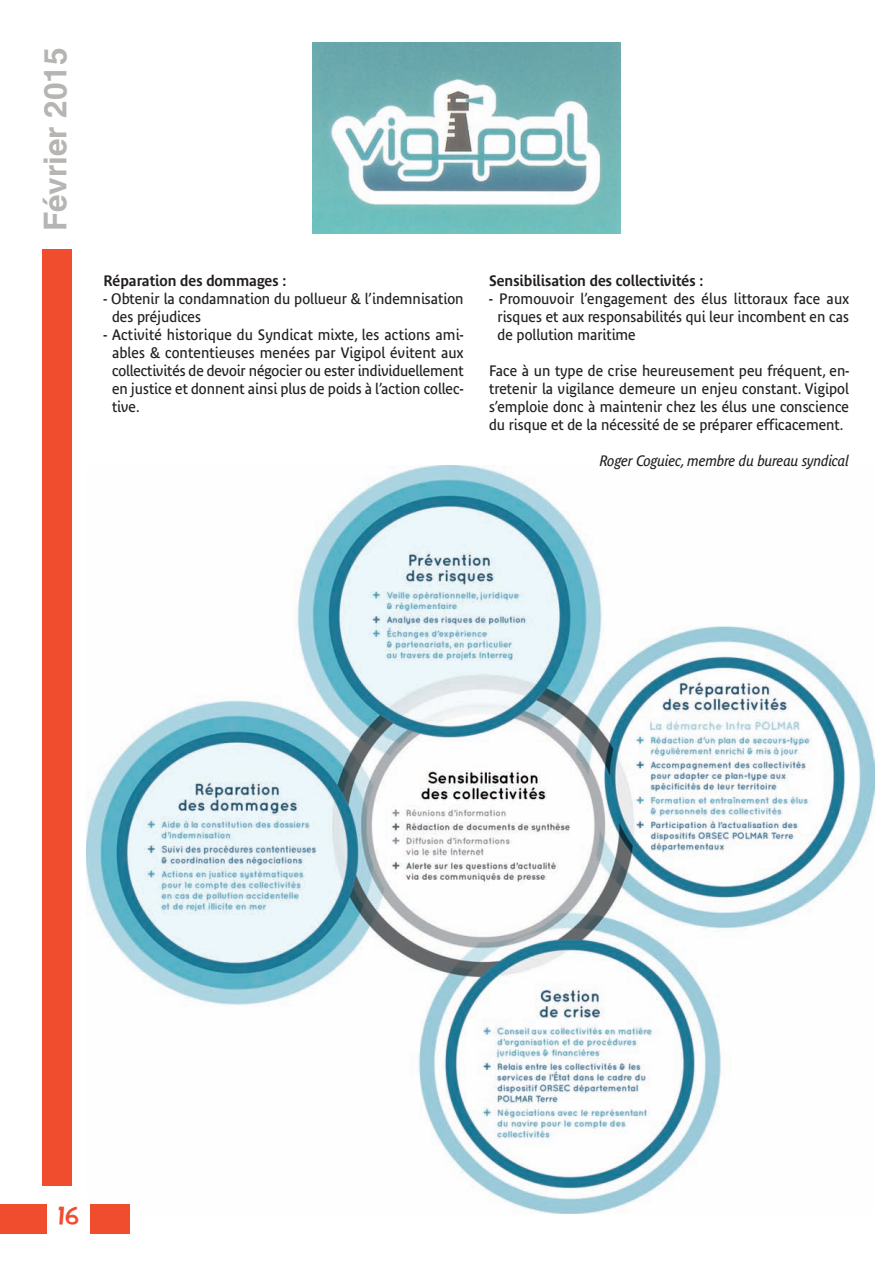
<style>
.page{position:relative;width:893px;height:1263px;background:#fff}
.page>*{position:absolute;margin:0;border:0;box-sizing:border-box;transform-origin:0 0}
.t1{font:700 31.5px "Helvetica";color:#b6b5b3}
.t2{font:18px "Woody";color:#ef4d2e}
.t3{font:15px/18px "Bienvenue";color:#231f20;text-align:justify}
.t4{font:600 15px "Bienvenue";color:#231f20}
.t5{font:italic 15px "Bienvenue";color:#231f20}
</style>
<div class="page">
<img style="left:86px;top:465px;width:788px;height:748px">
<div style="left:43px;top:249px;width:29px;height:936px;background:#ef4d2e"></div>
<div style="left:0;top:1203px;width:130px;height:30px;background:#ef4d2e"></div>
<div style="left:47px;top:1195px;width:42px;height:41px;background:#fff"></div>
<img style="left:312px;top:43px;width:308px;height:191px">
<h1 class="t1" style="left:44px;top:231px;width:185px;rotate:-90deg">Février 2015</h1>
<p class="t4" style="left:104px;top:274px;width:184px">Réparation des dommages :</p>
<p class="t3" style="left:112px;top:290px;width:353px;text-indent:-8px">- Obtenir la condamnation du pollueur &amp; l’indemnisation des préjudices</p>
<p class="t3" style="left:112px;top:326px;width:353px;text-indent:-9px">- Activité historique du Syndicat mixte, les actions ami&shy;ables &amp; contentieuses menées par Vigipol évitent aux collectivités de devoir négocier ou ester individuellement en justice et donnent ainsi plus de poids à l’action collec&shy;tive.</p>
<p class="t4" style="left:489px;top:274px;width:216px">Sensibilisation des collectivités :</p>
<p class="t3" style="left:497px;top:290px;width:353px;text-indent:-9px">- Promouvoir l’engagement des élus littoraux face aux risques et aux responsabilités qui leur incombent en cas de pollution maritime</p>
<p class="t3" style="left:489px;top:362px;width:362px">Face à un type de crise heureusement peu fréquent, en&shy;tretenir la vigilance demeure un enjeu constant. Vigipol s’emploie donc à maintenir chez les élus une conscience du risque et de la nécessité de se préparer efficacement.</p>
<p class="t5" style="left:600px;top:454px;width:251px">Roger Coguiec, membre du bureau syndical</p>
<p class="t2" style="left:58px;top:1204px;width:22px">16</p>
</div>
